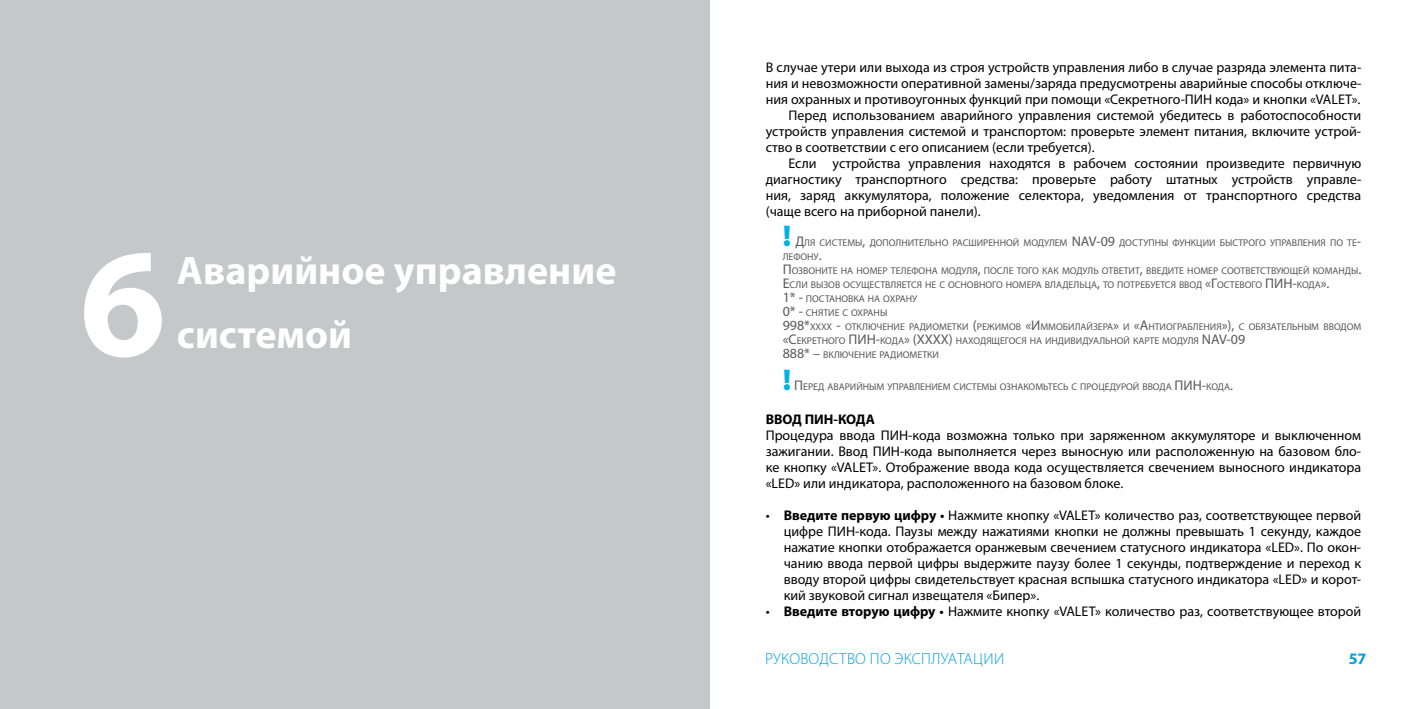
<style>
.page{position:relative;width:1418px;height:709px;background:#fff}
.page>*{position:absolute;margin:0;border:0;box-sizing:border-box;transform-origin:0 0}
.t1{font:700 156px "Myriad Pro";color:#fff}
.t2{font:700 40px "Myriad Pro";color:#fff}
.t3{font:300 16px "Myriad Pro";letter-spacing:.02em;color:#009ee1}
.t4{font:700 16px "Myriad Pro";color:#009ee1}
.t5{font:14px/16px "Myriad Pro";color:#000;text-align:justify}
.t6{font:700 14px "Myriad Pro";color:#000}
.t7{font:9.8px/14px "Myriad Pro";color:#58585a}
.s1{font-weight:900;font-size:30px;color:#00b0e6}
.s2{font-size:14px}
.s3{font-weight:700}
.s4{font-weight:600}
</style>
<div class="page">
<div style="left:0;top:0;width:709px;height:709px;background:#c6c7c8"></div>
<h1 class="t1" style="left:79px;top:227px;width:88px">6</h1>
<h2 class="t2" style="left:177px;top:251px;width:441px">Аварийное управление</h2>
<h2 class="t2" style="left:177px;top:315px;width:177px">системой</h2>
<p class="t5" style="left:765px;top:60px;width:597px">В случае утери или выхода из строя устройств управления либо в случае разряда элемента пита-</p>
<p class="t5" style="left:765px;top:76px;width:597px">ния и невозможности оперативной замены/заряда предусмотрены аварийные способы отключе-</p>
<p class="t5" style="left:765px;top:92px;width:596px">ния охранных и противоугонных функций при помощи «Секретного-ПИН кода» и кнопки «VALET».</p>
<p class="t5" style="left:788px;top:108px;width:574px">Перед использованием аварийного управления системой убедитесь в работоспособности</p>
<p class="t5" style="left:765px;top:124px;width:597px">устройств управления системой и транспортом: проверьте элемент питания, включите устрой-</p>
<p class="t5" style="left:765px;top:140px;width:330px">ство в соответствии с его описанием (если требуется).</p>
<p class="t5" style="left:788px;top:156px;width:574px">Если устройства управления находятся в рабочем состоянии произведите первичную</p>
<p class="t5" style="left:765px;top:172px;width:597px">диагностику транспортного средства: проверьте работу штатных устройств управле-</p>
<p class="t5" style="left:765px;top:188px;width:597px">ния, заряд аккумулятора, положение селектора, уведомления от транспортного средства</p>
<p class="t5" style="left:765px;top:204px;width:216px">(чаще всего на приборной панели).</p>
<p class="t7" style="left:782px;top:236px;width:580px"><span class="s1">!</span> <span class="s2">Д</span>ЛЯ СИСТЕМЫ<span class="s2">,</span> ДОПОЛНИТЕЛЬНО РАСШИРЕННОЙ МОДУЛЕМ <span class="s2">NAV-09</span> ДОСТУПНЫ ФУНКЦИИ БЫСТРОГО УПРАВЛЕНИЯ ПО ТЕ<span class="s2">-</span>ЛЕФОНУ<span class="s2">.<br>П</span>ОЗВОНИТЕ НА НОМЕР ТЕЛЕФОНА МОДУЛЯ<span class="s2">,</span> ПОСЛЕ ТОГО КАК МОДУЛЬ ОТВЕТИТ<span class="s2">,</span> ВВЕДИТЕ НОМЕР СООТВЕТСТВУЮЩЕЙ КОМАНДЫ<span class="s2">.<br>Е</span>СЛИ ВЫЗОВ ОСУЩЕСТВЛЯЕТСЯ НЕ С ОСНОВНОГО НОМЕРА ВЛАДЕЛЬЦА<span class="s2">,</span> ТО ПОТРЕБУЕТСЯ ВВОД <span class="s2">«Г</span>ОСТЕВОГО <span class="s2">ПИН-</span>КОДА<span class="s2">».<br>1* -</span> ПОСТАНОВКА НА ОХРАНУ<br><span class="s2">0* -</span> СНЯТИЕ С ОХРАНЫ<br><span class="s2">998*</span>XXXХ <span class="s2">-</span> ОТКЛЮЧЕНИЕ РАДИОМЕТКИ <span class="s2">(</span>РЕЖИМОВ <span class="s2">«И</span>ММОБИЛАЙЗЕРА<span class="s2">»</span> И <span class="s2">«А</span>НТИОГРАБЛЕНИЯ<span class="s2">»),</span> С ОБЯЗАТЕЛЬНЫМ ВВОДОМ <span class="s2">«С</span>ЕКРЕТНОГО <span class="s2">ПИН-</span>КОДА<span class="s2">» (ХХХХ)</span> НАХОДЯЩЕГОСЯ НА ИНДИВИДУАЛЬНОЙ КАРТЕ МОДУЛЯ <span class="s2">NAV-09<br>888* –</span> ВКЛЮЧЕНИЕ РАДИОМЕТКИ</p>
<p class="t7" style="left:782px;top:380px;width:452px"><span class="s1">!</span> <span class="s2">П</span>ЕРЕД АВАРИЙНЫМ УПРАВЛЕНИЕМ СИСТЕМЫ ОЗНАКОМЬТЕСЬ С ПРОЦЕДУРОЙ ВВОДА <span class="s2">ПИН-</span>КОДА<span class="s2">.</span></p>
<p class="t6" style="left:765px;top:412px;width:111px">ВВОД ПИН-КОДА</p>
<p class="t5" style="left:765px;top:428px;width:597px">Процедура ввода ПИН-кода возможна только при заряженном аккумуляторе и выключенном зажигании. Ввод ПИН-кода выполняется через выносную или расположенную на базовом бло&shy;ке кнопку «VALET». Отображение ввода кода осуществляется свечением выносного индикатора «LED» или индикатора, расположенного на базовом блоке.</p>
<p class="t5" style="left:783px;top:508px;width:579px;text-indent:-18px">• <span class="s3">Введите первую цифру</span> <span class="s4">•</span> Нажмите кнопку «VALET» количество раз, соответствующее первой цифре ПИН-кода. Паузы между нажатиями кнопки не должны превышать 1 секунду, каждое нажатие кнопки отображается оранжевым свечением статусного индикатора «LED». По окон&shy;чанию ввода первой цифры выдержите паузу более 1 секунды, подтверждение и переход к вводу второй цифры свидетельствует красная вспышка статусного индикатора «LED» и корот&shy;кий звуковой сигнал извещателя «Бипер».</p>
<p class="t5" style="left:765px;top:604px;width:597px">• <span class="s3">Введите вторую цифру</span> <span class="s4">•</span> Нажмите кнопку «VALET» количество раз, соответствующее второй</p>
<p class="t3" style="left:765px;top:652px;width:241px">РУКОВОДСТВО ПО ЭКСПЛУАТАЦИИ</p>
<p class="t4" style="left:1348px;top:650px;width:19px">57</p>
</div>
